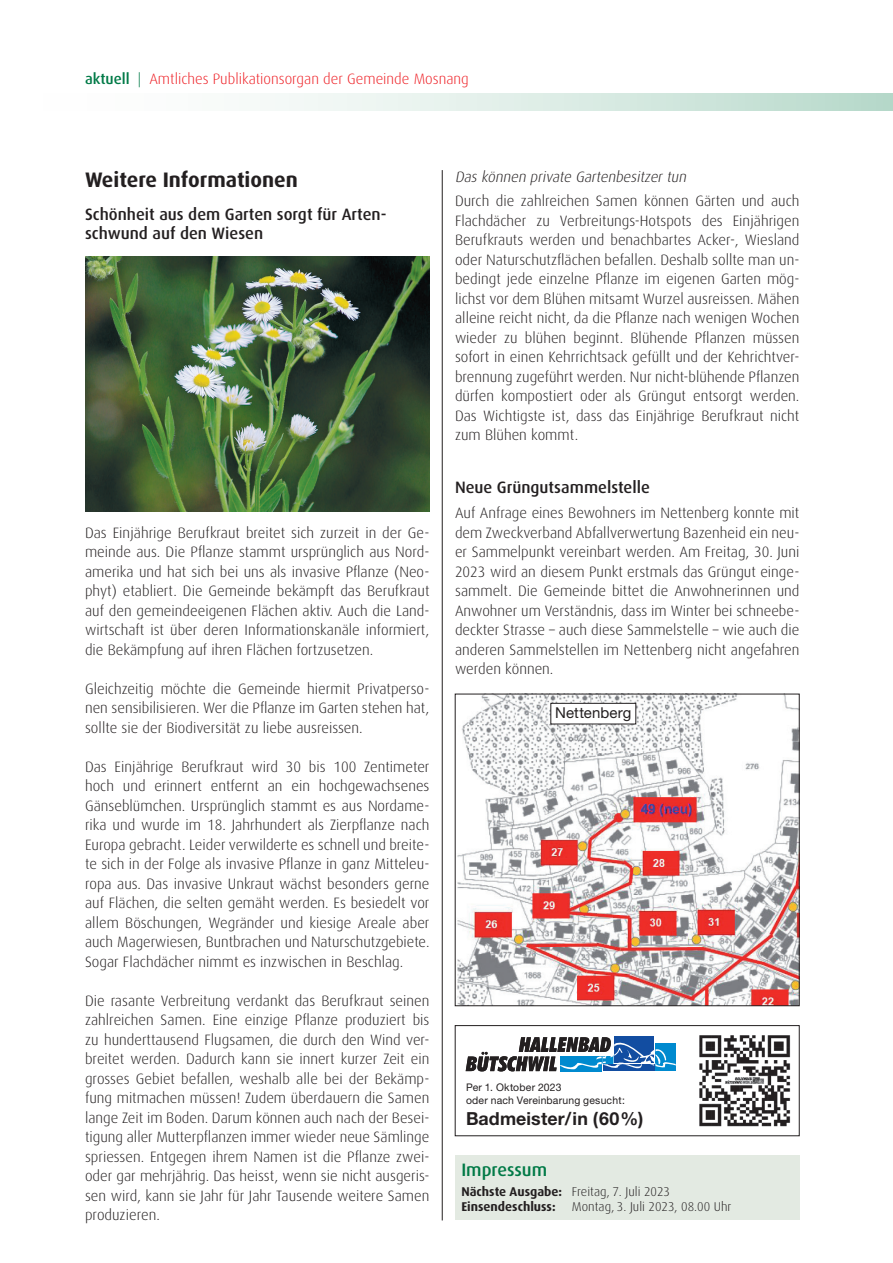
<style>
.page{position:relative;width:893px;height:1263px;background:#fff}
.page>*{position:absolute;margin:0;border:0;box-sizing:border-box;transform-origin:0 0}
.t1{font:700 21px "Dax";color:#231f20}
.t2{font:700 18px "Helvetica Neue";letter-spacing:.005em;color:#231f20}
.t3{font:500 18px "Dax";color:#017a47}
.t4{font:500 16.5px/19.5px "Dax";color:#231f20}
.t5{font:300 15px/19.5px "Dax";color:#231f20;text-align:justify}
.t6{font:300 15px "Dax";color:#ee1d23}
.t7{font:italic 300 15px "Dax";color:#231f20}
.t8{font:15px "Helvetica Neue";letter-spacing:.005em;color:#231f20}
.t9{font:700 12.75px/15.8px "Dax";color:#231f20}
.t10{font:300 12.75px "Dax";color:#231f20}
.t11{font:10.5px/12.8px "Helvetica Neue";letter-spacing:.02em;color:#231f20}
.s1{font-weight:500;color:#017a47}
.s2{color:#017a47}
.s3{font-weight:300}
</style>
<div class="page">
<div style="left:6px;top:94px;width:887px;height:17px;background:linear-gradient(to right,#fff,#bddccf)"></div>
<hr style="left:442px;top:170px;width:1px;height:1050px;background:#231f20">
<div style="left:455px;top:1155px;width:344px;height:65px;background:#e3eae2"></div>
<div style="left:455px;top:1025px;width:344px;height:111px;border:1px solid #231f20"></div>
<div style="left:614px;top:1036px;width:40px;height:27px;background:#124da1"></div>
<svg style="left:466px;top:1037px;width:210px;height:34px"></svg>
<img style="left:699px;top:1035px;width:92px;height:92px">
<img style="left:85px;top:256px;width:344px;height:255px">
<img style="left:457px;top:696px;width:340px;height:308px">
<div style="left:551px;top:703px;width:85px;height:21px;background:#fff"></div>
<div style="left:551px;top:703px;width:85px;height:21px;border:1px solid #231f20"></div>
<p class="t6" style="left:85px;top:71px;width:385px"><span class="s1">aktuell</span> <span class="s2">|</span> Amtliches Publikationsorgan der Gemeinde Mosnang</p>
<h1 class="t1" style="left:85px;top:168px;width:214px">Weitere Informationen</h1>
<p class="t4" style="left:85px;top:204px;width:303px">Schönheit aus dem Garten sorgt für Arten&shy;schwund auf den Wiesen</p>
<p class="t5" style="left:85px;top:523px;width:346px">Das Einjährige Berufkraut breitet sich zurzeit in der Ge&shy;meinde aus. Die Pflanze stammt ursprünglich aus Nord&shy;amerika und hat sich bei uns als invasive Pflanze (Neo&shy;phyt) etabliert. Die Gemeinde bekämpft das Berufkraut auf den gemeindeeigenen Flächen aktiv. Auch die Land&shy;wirtschaft ist über deren Informationskanäle informiert, die Bekämpfung auf ihren Flächen fortzusetzen.</p>
<p class="t5" style="left:85px;top:679px;width:346px">Gleichzeitig möchte die Gemeinde hiermit Privatperso&shy;nen sensibilisieren. Wer die Pflanze im Garten stehen hat, sollte sie der Biodiversität zu liebe ausreissen.</p>
<p class="t5" style="left:85px;top:757px;width:346px">Das Einjährige Berufkraut wird 30 bis 100 Zentimeter hoch und erinnert entfernt an ein hochgewachsenes Gänseblümchen. Ursprünglich stammt es aus Nordame&shy;rika und wurde im 18. Jahrhundert als Zierpflanze nach Europa gebracht. Leider verwilderte es schnell und breite&shy;te sich in der Folge als invasive Pflanze in ganz Mitteleu&shy;ropa aus. Das invasive Unkraut wächst besonders gerne auf Flächen, die selten gemäht werden. Es besiedelt vor allem Böschungen, Wegränder und kiesige Areale aber auch Magerwiesen, Buntbrachen und Naturschutzgebiete.<br>Sogar Flachdächer nimmt es inzwischen in Beschlag.</p>
<p class="t5" style="left:85px;top:991px;width:346px">Die rasante Verbreitung verdankt das Berufkraut seinen zahlreichen Samen. Eine einzige Pflanze produziert bis zu hunderttausend Flugsamen, die durch den Wind ver&shy;breitet werden. Dadurch kann sie innert kurzer Zeit ein grosses Gebiet befallen, weshalb alle bei der Bekämp&shy;fung mitmachen müssen! Zudem überdauern die Samen lange Zeit im Boden. Darum können auch nach der Besei&shy;tigung aller Mutterpflanzen immer wieder neue Sämlinge spriessen. Entgegen ihrem Namen ist die Pflanze zwei&shy;oder gar mehrjährig. Das heisst, wenn sie nicht ausgeris&shy;sen wird, kann sie Jahr für Jahr Tausende weitere Samen produzieren.</p>
<p class="t7" style="left:455px;top:169px;width:235px">Das können private Gartenbesitzer tun</p>
<p class="t5" style="left:455px;top:192px;width:346px">Durch die zahlreichen Samen können Gärten und auch Flachdächer zu Verbreitungs-Hotspots des Einjährigen Berufkrauts werden und benachbartes Acker-, Wiesland oder Naturschutzflächen befallen. Deshalb sollte man un&shy;bedingt jede einzelne Pflanze im eigenen Garten mög&shy;lichst vor dem Blühen mitsamt Wurzel ausreissen. Mähen alleine reicht nicht, da die Pflanze nach wenigen Wochen wieder zu blühen beginnt. Blühende Pflanzen müssen sofort in einen Kehrrichtsack gefüllt und der Kehrichtver&shy;brennung zugeführt werden. Nur nicht-blühende Pflanzen dürfen kompostiert oder als Grüngut entsorgt werden.<br>Das Wichtigste ist, dass das Einjährige Berufkraut nicht zum Blühen kommt.</p>
<p class="t4" style="left:455px;top:477px;width:197px">Neue Grüngutsammelstelle</p>
<p class="t5" style="left:455px;top:504px;width:346px">Auf Anfrage eines Bewohners im Nettenberg konnte mit dem Zweckverband Abfallverwertung Bazenheid ein neu&shy;er Sammelpunkt vereinbart werden. Am Freitag, 30. Juni 2023 wird an diesem Punkt erstmals das Grüngut einge&shy;sammelt. Die Gemeinde bittet die Anwohnerinnen und Anwohner um Verständnis, dass im Winter bei schneebe&shy;deckter Strasse – auch diese Sammelstelle – wie auch die anderen Sammelstellen im Nettenberg nicht angefahren werden können.</p>
<p class="t8" style="left:555px;top:704px;width:78px">Nettenberg</p>
<p class="t11" style="left:466px;top:1081px;width:160px">Per 1. Oktober 2023<br>oder nach Vereinbarung gesucht:</p>
<p class="t2" style="left:466px;top:1107px;width:179px">Badmeister/in (60%)</p>
<p class="t3" style="left:461px;top:1159px;width:87px">Impressum</p>
<p class="t9" style="left:461px;top:1183px;width:210px">Nächste Ausgabe: <span class="s3">Freitag, 7. Juli 2023<br></span>Einsendeschluss:</p>
<p class="t10" style="left:572px;top:1200px;width:161px">Montag, 3. Juli 2023, 08.00 Uhr</p>
</div>
